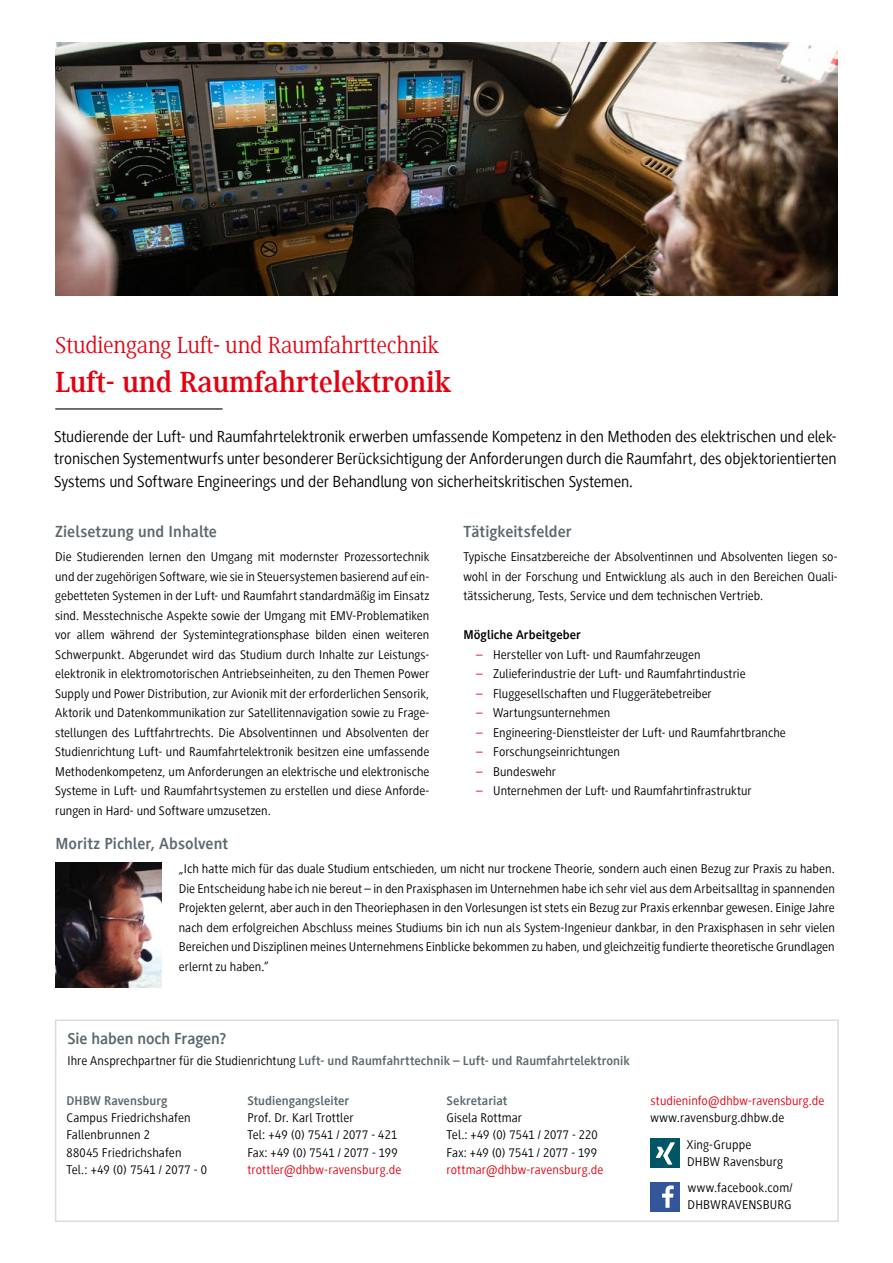
<style>
.page{position:relative;width:893px;height:1263px;background:#fff}
.page>*{position:absolute;margin:0;border:0;box-sizing:border-box;transform-origin:0 0}
.t1{font:700 30px "Generis Serif Com";letter-spacing:-.01em;color:#e3000f}
.t2{font:24px "Generis Serif Com";letter-spacing:-.01em;color:#e3000f}
.t3{font:16.5px/22.5px "Generis Sans Com";letter-spacing:-.01em;color:#000;text-align:justify}
.t4{font:700 16.5px "Generis Sans Com";color:#5d686d}
.t5{font:13.05px/19.5px "Generis Sans Com";letter-spacing:.005em;color:#000}
.t6{font:700 13.05px "Generis Sans Com";letter-spacing:.005em;color:#5d686d}
.t7{font:13.05px "Generis Sans Com";letter-spacing:.01em;color:#e3000f}
.t8{font:700 13.05px "Generis Sans Com";letter-spacing:.005em;color:#000}
.s1{color:#e3000f}
.s2{font-weight:400;color:#000}
</style>
<div class="page">
<img style="left:55px;top:43px;width:783px;height:253px">
<hr style="left:55px;top:408px;width:168px;height:2px;background:#3c4448">
<div style="left:55px;top:1019px;width:784px;height:203px;border:2px solid #d6dcdf"></div>
<div style="left:650px;top:1182px;width:30px;height:29px;background:#359"></div>
<svg style="left:662px;top:1185px;width:12px;height:23px"></svg>
<div style="left:650px;top:1138px;width:30px;height:30px;background:#056"></div>
<svg style="left:656px;top:1142px;width:19px;height:22px"></svg>
<img style="left:56px;top:862px;width:106px;height:126px">
<h2 class="t2" style="left:55px;top:331px;width:385px">Studiengang Luft- und Raumfahrttechnik</h2>
<h1 class="t1" style="left:55px;top:365px;width:397px">Luft- und Raumfahrtelektronik</h1>
<p class="t3" style="left:54px;top:425px;width:784px">Studierende der Luft- und Raumfahrtelektronik erwerben umfassende Kompetenz in den Methoden des elektrischen und elek&shy;tronischen Systementwurfs unter besonderer Berücksichtigung der Anforderungen durch die Raumfahrt, des objektorientierten Systems und Software Engineerings und der Behandlung von sicherheitskritischen Systemen.</p>
<p class="t4" style="left:55px;top:523px;width:163px">Zielsetzung und Inhalte</p>
<p class="t5" style="left:55px;top:547px;width:376px;text-align:justify">Die Studierenden lernen den Umgang mit modernster Prozessortechnik und der zugehörigen Software, wie sie in Steuersystemen basierend auf ein&shy;gebetteten Systemen in der Luft- und Raumfahrt standardmäßig im Einsatz sind. Messtechnische Aspekte sowie der Umgang mit EMV-Problematiken vor allem während der Systemintegrationsphase bilden einen weiteren Schwerpunkt. Abgerundet wird das Studium durch Inhalte zur Leistungs&shy;elektronik in elektromotorischen Antriebseinheiten, zu den Themen Power Supply und Power Distribution, zur Avionik mit der erforderlichen Sensorik, Aktorik und Datenkommunikation zur Satellitennavigation sowie zu Frage&shy;stellungen des Luftfahrtrechts. Die Absolventinnen und Absolventen der Studienrichtung Luft- und Raumfahrtelektronik besitzen eine umfassende Methodenkompetenz, um Anforderungen an elektrische und elektronische Systeme in Luft- und Raumfahrtsystemen zu erstellen und diese Anforde&shy;rungen in Hard- und Software umzusetzen.</p>
<p class="t4" style="left:55px;top:835px;width:174px">Moritz Pichler, Absolvent</p>
<p class="t4" style="left:463px;top:523px;width:110px">Tätigkeitsfelder</p>
<p class="t5" style="left:463px;top:547px;width:376px;text-align:justify">Typische Einsatzbereiche der Absolventinnen und Absolventen liegen so&shy;wohl in der Forschung und Entwicklung als auch in den Bereichen Quali&shy;tätssicherung, Tests, Service und dem technischen Vertrieb.</p>
<p class="t8" style="left:463px;top:628px;width:119px">Mögliche Arbeitgeber</p>
<p class="t5" style="left:476px;top:645px;width:226px"><span class="s1">–</span> Hersteller von Luft- und Raumfahrzeugen</p>
<p class="t5" style="left:476px;top:664px;width:271px"><span class="s1">–</span> Zulieferindustrie der Luft- und Raumfahrtindustrie</p>
<p class="t5" style="left:476px;top:684px;width:237px"><span class="s1">–</span> Fluggesellschaften und Fluggerätebetreiber</p>
<p class="t5" style="left:476px;top:703px;width:136px"><span class="s1">–</span> Wartungsunternehmen</p>
<p class="t5" style="left:476px;top:723px;width:311px"><span class="s1">–</span> Engineering-Dienstleister der Luft- und Raumfahrtbranche</p>
<p class="t5" style="left:476px;top:742px;width:145px"><span class="s1">–</span> Forschungseinrichtungen</p>
<p class="t5" style="left:476px;top:762px;width:81px"><span class="s1">–</span> Bundeswehr</p>
<p class="t5" style="left:476px;top:781px;width:277px"><span class="s1">–</span> Unternehmen der Luft- und Raumfahrtinfrastruktur</p>
<p class="t5" style="left:179px;top:859px;width:657px;text-align:justify">„Ich hatte mich für das duale Studium entschieden, um nicht nur trockene Theorie, sondern auch einen Bezug zur Praxis zu haben.<br>Die Entscheidung habe ich nie bereut – in den Praxisphasen im Unternehmen habe ich sehr viel aus dem Arbeitsalltag in spannenden Projekten gelernt, aber auch in den Theoriephasen in den Vorlesungen ist stets ein Bezug zur Praxis erkennbar gewesen. Einige Jahre nach dem erfolgreichen Abschluss meines Studiums bin ich nun als System-Ingenieur dankbar, in den Praxisphasen in sehr vielen Bereichen und Disziplinen meines Unternehmens Einblicke bekommen zu haben, und gleichzeitig fundierte theoretische Grundlagen erlernt zu haben.“</p>
<p class="t4" style="left:67px;top:1030px;width:160px">Sie haben noch Fragen?</p>
<p class="t6" style="left:67px;top:1054px;width:564px"><span class="s2">Ihre Ansprechpartner für die Studienrichtung</span> Luft- und Raumfahrttechnik – Luft- und Raumfahrtelektronik</p>
<p class="t6" style="left:66px;top:1093px;width:103px">DHBW Ravensburg</p>
<p class="t5" style="left:66px;top:1109px;width:142px;line-height:17.2px">Campus Friedrichshafen<br>Fallenbrunnen 2<br>88045 Friedrichshafen<br>Tel.: +49 (0) 7541 / 2077 - 0</p>
<p class="t6" style="left:247px;top:1093px;width:103px">Studiengangsleiter</p>
<p class="t5" style="left:247px;top:1109px;width:152px;line-height:17.2px">Prof. Dr. Karl Trottler<br>Tel: +49 (0) 7541 / 2077 - 421<br>Fax: +49 (0) 7541 / 2077 - 199</p>
<p class="t7" style="left:247px;top:1162px;width:155px">trottler@dhbw-ravensburg.de</p>
<p class="t6" style="left:447px;top:1093px;width:62px">Sekretariat</p>
<p class="t5" style="left:447px;top:1109px;width:153px;line-height:17.2px">Gisela Rottmar<br>Tel.: +49 (0) 7541 / 2077 - 220<br>Fax: +49 (0) 7541 / 2077 - 199</p>
<p class="t7" style="left:447px;top:1162px;width:158px">rottmar@dhbw-ravensburg.de</p>
<p class="t7" style="left:651px;top:1093px;width:175px">studieninfo@dhbw-ravensburg.de</p>
<p class="t5" style="left:651px;top:1108px;width:135px">www.ravensburg.dhbw.de</p>
<p class="t5" style="left:687px;top:1136px;width:98px;line-height:17.2px">Xing-Gruppe<br>DHBW Ravensburg</p>
<p class="t5" style="left:688px;top:1179px;width:107px;line-height:17.2px">www.facebook.com/<br>DHBWRAVENSBURG</p>
</div>
